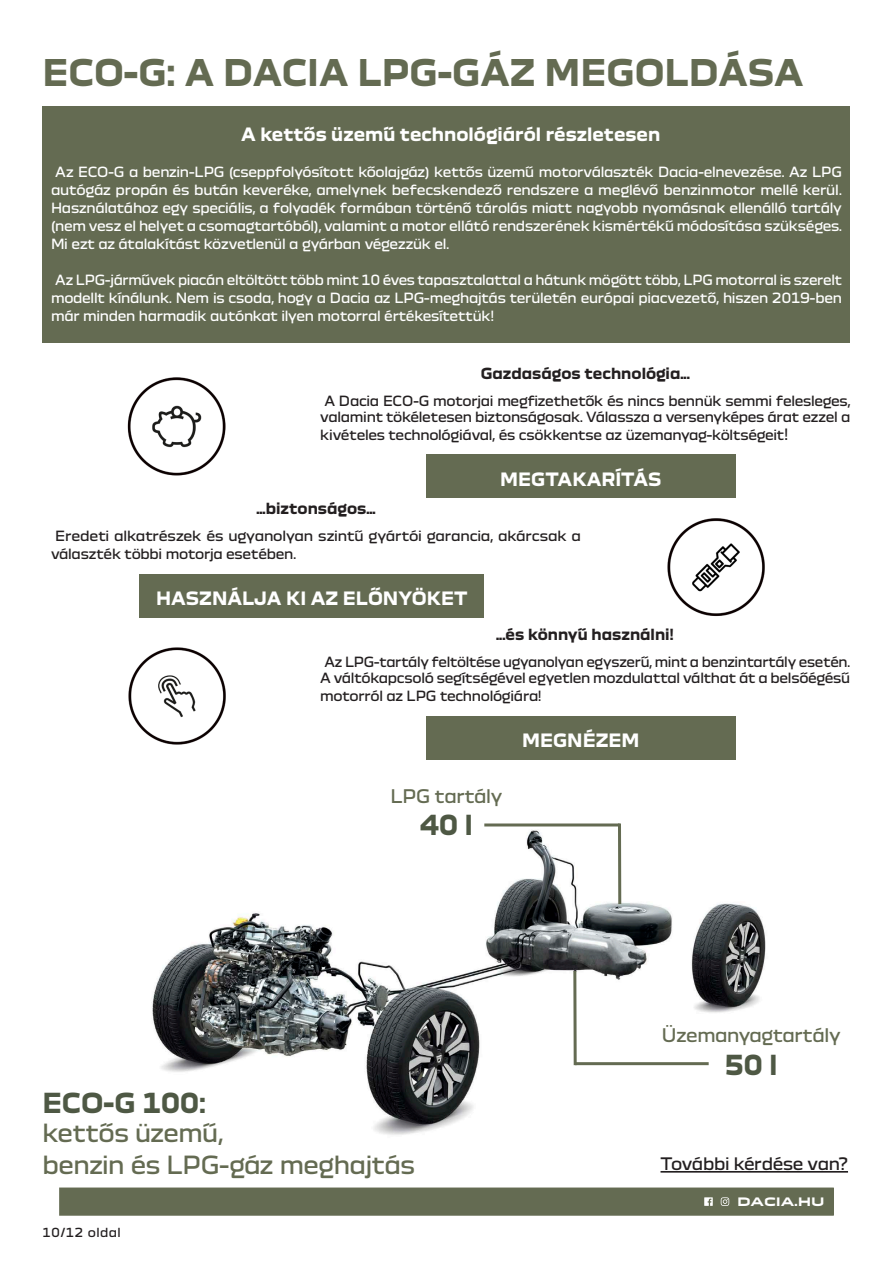
<style>
.page{position:relative;width:893px;height:1263px;background:#fff}
.page>*{position:absolute;margin:0;border:0;box-sizing:border-box;transform-origin:0 0}
.povinne_ruceni{font:700 36px "Dacia Block";color:#646b52}
.Titre-fd-bleu{font:700 27px "Dacia Block";color:#4e5844}
.Titre-fd-bleu-2{font:24px "Dacia Block";letter-spacing:-.02em;color:#646b52}
.Titre-fd-bleu-3{font:700 18px "Dacia Block";color:#fff}
.Titre-fd-bleu-4{font:18px "Dacia Block";letter-spacing:-.02em;color:#646b52}
.Titre-fd-bleu-5{font:16.5px "Dacia Block";letter-spacing:-.025em;color:#231f20}
.Titre-fd-bleu-6{font:700 15px "Dacia Block";color:#231f20}
.Titre-fd-bleu-7{font:13.5px/18px "Dacia Block";letter-spacing:-.02em;color:#fff;text-align:justify}
.Titre-fd-bleu-8{font:13.5px/16.2px "Dacia Block";letter-spacing:-.02em;color:#231f20;text-align:center}
.t1{font:12px "Dacia Block";letter-spacing:.035em;color:#231f20}
.t2{font:700 11.4px "Dacia Block Extended";letter-spacing:-.005em;color:#fff}
.s1{font-size:15px}
</style>
<div class="page">
<div style="left:60px;top:1188px;width:773px;height:27px;background:#646b52"></div>
<svg style="left:704px;top:1197px;width:9px;height:9px"></svg>
<svg style="left:721px;top:1197px;width:8px;height:9px"></svg>
<div style="left:59px;top:1187px;width:775px;height:29px;border:2px solid #646b52"></div>
<img style="left:152px;top:826px;width:614px;height:309px">
<div style="left:43px;top:106px;width:807px;height:237px;background:#646b52"></div>
<img style="left:127px;top:377px;width:99px;height:99px">
<img style="left:667px;top:518px;width:98px;height:98px">
<img style="left:128px;top:647px;width:98px;height:98px">
<div style="left:426px;top:455px;width:310px;height:43px;background:#646b52"></div>
<div style="left:139px;top:574px;width:345px;height:44px;background:#646b52"></div>
<div style="left:426px;top:716px;width:310px;height:44px;background:#646b52"></div>
<hr style="left:484px;top:823px;width:136px;height:3px;background:#646b52">
<hr style="left:618px;top:823px;width:3px;height:81px;background:#646b52">
<svg style="left:573px;top:971px;width:4px;height:94px"></svg>
<hr style="left:575px;top:1062px;width:134px;height:3px;background:#646b52">
<hr style="left:660px;top:1171px;width:188px;height:1px;background:#231f20">
<p class="povinne_ruceni" style="left:43px;top:52px;width:763px">ECO-G: A DACIA LPG-GÁZ MEGOLDÁSA</p>
<p class="Titre-fd-bleu-3" style="left:241px;top:124px;width:421px">A kettős üzemű technológiáról részletesen</p>
<p class="Titre-fd-bleu-7" style="left:51px;top:163px;width:792px;text-indent:4px">Az ECO-G a benzin-LPG (cseppfolyósított kőolajgáz) kettős üzemű motorválaszték Dacia-elnevezése. Az LPG autógáz propán és bután keveréke, amelynek befecskendező rendszere a meglévő benzinmotor mellé kerül.<br>Használatához egy speciális, a folyadék formában történő tárolás miatt nagyobb nyomásnak ellenálló tartály (nem vesz el helyet a csomagtartóból), valamint a motor ellátó rendszerének kismértékű módosítása szükséges.<br>Mi ezt az átalakítást közvetlenül a gyárban végezzük el.</p>
<p class="Titre-fd-bleu-7" style="left:51px;top:271px;width:792px;text-indent:4px">Az LPG-járművek piacán eltöltött több mint 10 éves tapasztalattal a hátunk mögött több, LPG motorral is szerelt modellt kínálunk. Nem is csoda, hogy a Dacia az LPG-meghajtás területén európai piacvezető, hiszen 2019-ben már minden harmadik autónkat ilyen motorral értékesítettük!</p>
<p class="Titre-fd-bleu-6" style="left:481px;top:365px;width:211px">Gazdaságos technológia...</p>
<p class="Titre-fd-bleu-8" style="left:320px;top:393px;width:532px">A Dacia ECO-G motorjai megfizethetők és nincs bennük semmi felesleges, valamint tökéletesen biztonságosak. Válassza a versenyképes árat ezzel a</p>
<p class="Titre-fd-bleu-8" style="left:320px;top:428px;width:470px">kivételes technológiával, és csökkentse az üzemanyag-költségeit<span class="s1">!</span></p>
<p class="Titre-fd-bleu-3" style="left:500px;top:469px;width:163px">MEGTAKARÍTÁS</p>
<p class="Titre-fd-bleu-6" style="left:256px;top:500px;width:121px">...biztonságos...</p>
<p class="Titre-fd-bleu-8" style="left:51px;top:527px;width:532px;line-height:18px;text-align:left;text-indent:4px">Eredeti alkatrészek és ugyanolyan szintű gyártói garancia, akárcsak a választék többi motorja esetében.</p>
<p class="Titre-fd-bleu-3" style="left:156px;top:588px;width:313px">HASZNÁLJA KI AZ ELŐNYÖKET</p>
<p class="Titre-fd-bleu-6" style="left:496px;top:626px;width:179px">...és könnyű használni!</p>
<p class="Titre-fd-bleu-8" style="left:320px;top:654px;width:532px">Az LPG-tartály feltöltése ugyanolyan egyszerű, mint a benzintartály esetén.<br>A váltókapcsoló segítségével egyetlen mozdulattal válthat át a belsőégésű</p>
<p class="Titre-fd-bleu-8" style="left:320px;top:688px;width:223px">motorról az LPG technológiára!</p>
<p class="Titre-fd-bleu-4" style="left:390px;top:782px;width:114px">LPG tartály</p>
<p class="Titre-fd-bleu" style="left:420px;top:810px;width:54px">40 l</p>
<p class="Titre-fd-bleu-3" style="left:522px;top:730px;width:119px">MEGNÉZEM</p>
<p class="Titre-fd-bleu" style="left:43px;top:1088px;width:165px">ECO-G 100:</p>
<p class="Titre-fd-bleu-2" style="left:43px;top:1113px;width:182px">kettős üzemű,</p>
<p class="Titre-fd-bleu-2" style="left:43px;top:1146px;width:374px">benzin és LPG-gáz meghajtás</p>
<p class="t1" style="left:43px;top:1223px;width:80px">10/12 oldal</p>
<p class="Titre-fd-bleu-4" style="left:662px;top:1021px;width:180px">Üzemanyagtartály</p>
<p class="Titre-fd-bleu" style="left:725px;top:1050px;width:54px">50 l</p>
<p class="Titre-fd-bleu-5" style="left:660px;top:1150px;width:189px">További kérdése van?</p>
<p class="t2" style="left:737px;top:1195px;width:89px">DACIA.HU</p>
</div>
